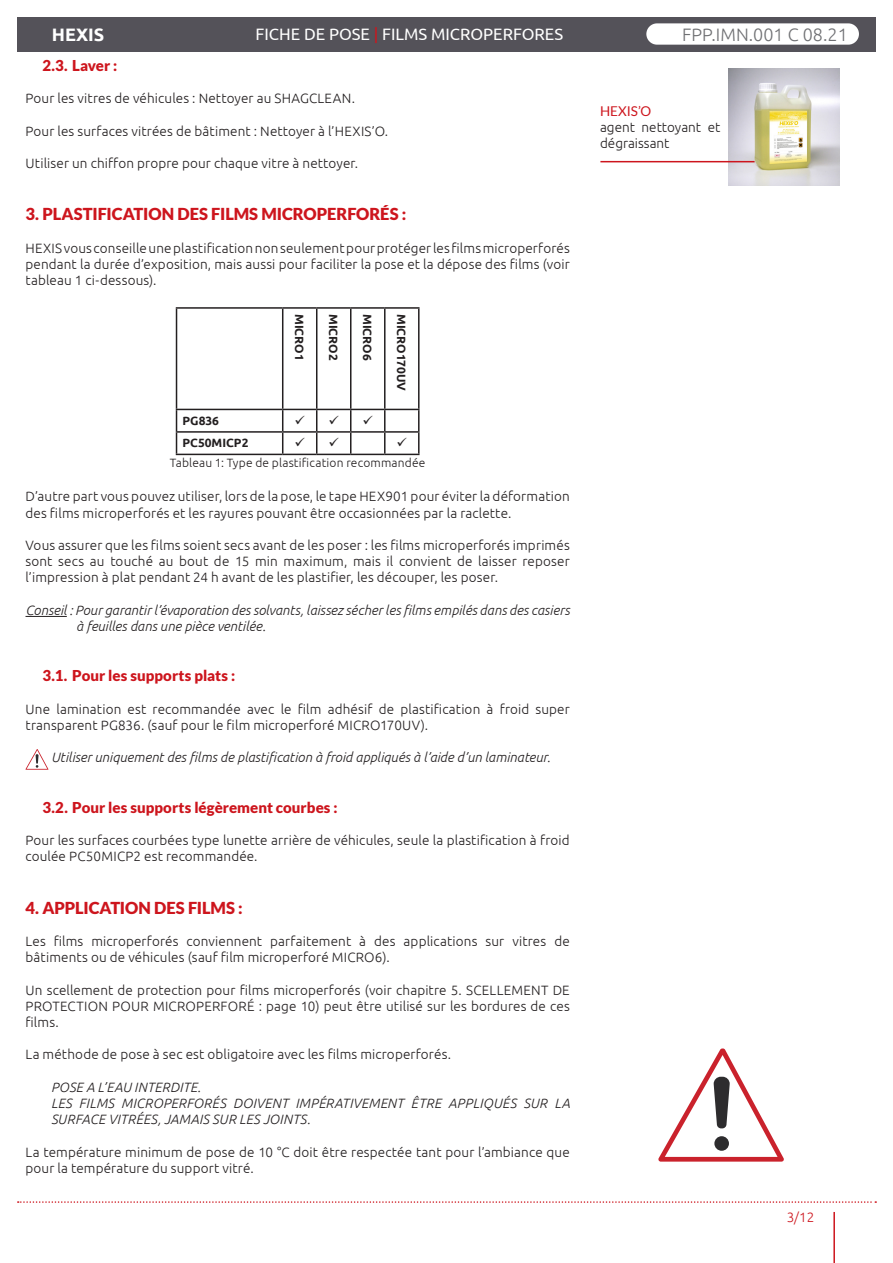
<style>
.page{position:relative;width:893px;height:1263px;background:#fff}
.page>*{position:absolute;margin:0;border:0;box-sizing:border-box;transform-origin:0 0}
.t1{font:300 18px "Ubuntu";color:#6f7073}
.t2{font:700 18px "Ubuntu";color:#fff}
.t3{font:900 16.5px "Lato";color:#cd151d}
.t4{font:16.5px "Ubuntu";color:#fff}
.t5{font:900 15px "Lato";letter-spacing:.005em;color:#cd151d}
.t6{font:300 13.5px/16.2px "Ubuntu";letter-spacing:.01em;color:#231f20}
.avertissement{font:italic 300 13.5px/16.2px "Ubuntu";letter-spacing:.015em;color:#231f20}
.Conseil_fr{font:italic 300 13.5px/16.2px "Ubuntu";color:#231f20}
.t7{font:13.5px "Lato";color:#cd151d}
.t8{font:300 13.5px "Ubuntu";color:#cd151d}
.t9{font:700 12px "Ubuntu";color:#231f20}
.t10{font:300 12px "Ubuntu";letter-spacing:.015em;color:#231f20}
.s1{color:#cd151d}
</style>
<div class="page">
<svg style="left:18px;top:1201px;width:858px;height:2px"></svg>
<hr style="left:833px;top:1212px;width:2px;height:51px;background:#cd151d">
<div style="left:17px;top:17px;width:859px;height:34px;background:#545259"></div>
<hr style="left:26px;top:616px;width:41px;height:1px;background:#231f20">
<hr style="left:176px;top:307px;width:107px;height:2px;background:#231f20">
<hr style="left:176px;top:309px;width:1px;height:100px;background:#231f20">
<hr style="left:283px;top:307px;width:34px;height:2px;background:#231f20">
<hr style="left:282px;top:309px;width:1px;height:100px;background:#231f20">
<hr style="left:317px;top:307px;width:34px;height:2px;background:#231f20">
<hr style="left:316px;top:309px;width:1px;height:100px;background:#231f20">
<hr style="left:351px;top:307px;width:34px;height:2px;background:#231f20">
<hr style="left:350px;top:309px;width:1px;height:100px;background:#231f20">
<hr style="left:385px;top:307px;width:35px;height:2px;background:#231f20">
<hr style="left:384px;top:309px;width:1px;height:100px;background:#231f20">
<hr style="left:418px;top:309px;width:2px;height:100px;background:#231f20">
<hr style="left:176px;top:409px;width:107px;height:1px;background:#231f20">
<hr style="left:283px;top:409px;width:34px;height:1px;background:#231f20">
<hr style="left:317px;top:409px;width:34px;height:1px;background:#231f20">
<hr style="left:351px;top:409px;width:34px;height:1px;background:#231f20">
<hr style="left:385px;top:409px;width:35px;height:1px;background:#231f20">
<hr style="left:418px;top:410px;width:2px;height:21px;background:#231f20">
<hr style="left:176px;top:431px;width:107px;height:2px;background:#231f20">
<svg style="left:176px;top:410px;width:1px;height:44px"></svg>
<hr style="left:283px;top:431px;width:34px;height:2px;background:#231f20">
<svg style="left:282px;top:410px;width:1px;height:44px"></svg>
<hr style="left:317px;top:431px;width:34px;height:2px;background:#231f20">
<svg style="left:316px;top:410px;width:1px;height:44px"></svg>
<hr style="left:351px;top:431px;width:34px;height:2px;background:#231f20">
<svg style="left:350px;top:410px;width:1px;height:44px"></svg>
<hr style="left:385px;top:431px;width:35px;height:2px;background:#231f20">
<svg style="left:384px;top:410px;width:1px;height:44px"></svg>
<hr style="left:418px;top:433px;width:2px;height:21px;background:#231f20">
<hr style="left:176px;top:454px;width:107px;height:1px;background:#231f20">
<hr style="left:283px;top:454px;width:34px;height:1px;background:#231f20">
<hr style="left:317px;top:454px;width:34px;height:1px;background:#231f20">
<hr style="left:351px;top:454px;width:34px;height:1px;background:#231f20">
<hr style="left:385px;top:454px;width:35px;height:1px;background:#231f20">
<img style="left:728px;top:68px;width:111px;height:118px">
<hr style="left:600px;top:161px;width:155px;height:1px;background:#cd151d">
<svg style="left:26px;top:749px;width:22px;height:21px"></svg>
<svg style="left:658px;top:1048px;width:126px;height:113px"></svg>
<div style="left:714px;top:1136px;width:15px;height:15px;background:#2d2c2e;border-radius:50%"></div>
<div style="left:646px;top:23px;width:213px;height:22px;background:#fff;border-radius:11px"></div>
<p class="t4" style="left:256px;top:25px;width:309px">FICHE DE POSE <span class="s1">|</span> FILMS MICROPERFORES</p>
<h1 class="t1" style="left:682px;top:24px;width:167px">FPP.IMN.001 C 08.21</h1>
<h1 class="t2" style="left:52px;top:24px;width:54px">HEXIS</h1>
<p class="t5" style="left:43px;top:56px;width:76px">2.3. Laver :</p>
<p class="t6" style="left:26px;top:90px;width:331px">Pour les vitres de véhicules : Nettoyer au SHAGCLEAN.</p>
<p class="t6" style="left:26px;top:122px;width:364px">Pour les surfaces vitrées de bâtiment : Nettoyer à l’HEXIS’O.</p>
<p class="t6" style="left:26px;top:155px;width:334px">Utiliser un chiffon propre pour chaque vitre à nettoyer.</p>
<p class="t3" style="left:26px;top:204px;width:382px">3. PLASTIFICATION DES FILMS MICROPERFORÉS :</p>
<p class="t6" style="left:26px;top:239px;width:546px;text-align:justify">HEXIS vous conseille une plastification non seulement pour protéger les films microperforés pendant la durée d’exposition, mais aussi pour faciliter la pose et la dépose des films (voir tableau 1 ci-dessous).</p>
<p class="t9" style="left:307px;top:314px;width:48px;rotate:90deg">MICRO1</p>
<p class="t9" style="left:341px;top:314px;width:48px;rotate:90deg">MICRO2</p>
<p class="t9" style="left:375px;top:314px;width:48px;rotate:90deg">MICRO6</p>
<p class="t9" style="left:409px;top:314px;width:79px;rotate:90deg">MICRO170UV</p>
<p class="t9" style="left:183px;top:413px;width:38px">PG836</p>
<p class="t9" style="left:183px;top:436px;width:68px">PC50MICP2</p>
<p class="t10" style="left:170px;top:456px;width:257px">Tableau 1: Type de plastification recommandée</p>
<p class="t6" style="left:26px;top:488px;width:546px">D’autre part vous pouvez utiliser, lors de la pose, le tape HEX901 pour éviter la déformation des films microperforés et les rayures pouvant être occasionnées par la raclette.</p>
<p class="t6" style="left:26px;top:537px;width:546px;text-align:justify">Vous assurer que les films soient secs avant de les poser : les films microperforés imprimés sont secs au touché au bout de 15 min maximum, mais il convient de laisser reposer l’impression à plat pendant 24 h avant de les plastifier, les découper, les poser.</p>
<p class="Conseil_fr" style="left:76px;top:601px;width:495px;text-indent:-51px">Conseil : Pour garantir l’évaporation des solvants, laissez sécher les films empilés dans des casiers à feuilles dans une pièce ventilée.</p>
<p class="t5" style="left:43px;top:667px;width:194px">3.1. Pour les supports plats :</p>
<p class="t6" style="left:26px;top:700px;width:546px">Une lamination est recommandée avec le film adhésif de plastification à froid super transparent PG836. (sauf pour le film microperforé MICRO170UV).</p>
<p class="avertissement" style="left:51px;top:749px;width:501px">Utiliser uniquement des films de plastification à froid appliqués à l’aide d’un laminateur.</p>
<p class="t5" style="left:43px;top:798px;width:297px">3.2. Pour les supports légèrement courbes :</p>
<p class="t6" style="left:26px;top:832px;width:546px">Pour les surfaces courbées type lunette arrière de véhicules, seule la plastification à froid coulée PC50MICP2 est recommandée.</p>
<p class="t3" style="left:26px;top:898px;width:219px">4. APPLICATION DES FILMS :</p>
<p class="t6" style="left:26px;top:933px;width:546px">Les films microperforés conviennent parfaitement à des applications sur vitres de bâtiments ou de véhicules (sauf film microperforé MICRO6).</p>
<p class="t6" style="left:26px;top:981px;width:546px;text-align:justify">Un scellement de protection pour films microperforés (voir chapitre 5. SCELLEMENT DE PROTECTION POUR MICROPERFORÉ : page 10) peut être utilisé sur les bordures de ces films.</p>
<p class="t6" style="left:26px;top:1046px;width:427px">La méthode de pose à sec est obligatoire avec les films microperforés.</p>
<p class="avertissement" style="left:51px;top:1078px;width:151px">POSE A L’EAU INTERDITE.</p>
<p class="avertissement" style="left:51px;top:1095px;width:520px">LES FILMS MICROPERFORÉS DOIVENT IMPÉRATIVEMENT ÊTRE APPLIQUÉS SUR LA<br>SURFACE VITRÉES, JAMAIS SUR LES JOINTS.</p>
<p class="t6" style="left:26px;top:1143px;width:546px">La température minimum de pose de 10 °C doit être respectée tant pour l’ambiance que pour la température du support vitré.</p>
<p class="t7" style="left:600px;top:103px;width:53px">HEXIS’O</p>
<p class="t6" style="left:600px;top:119px;width:122px">agent nettoyant et dégraissant</p>
<p class="t8" style="left:787px;top:1209px;width:29px">3/12</p>
</div>
